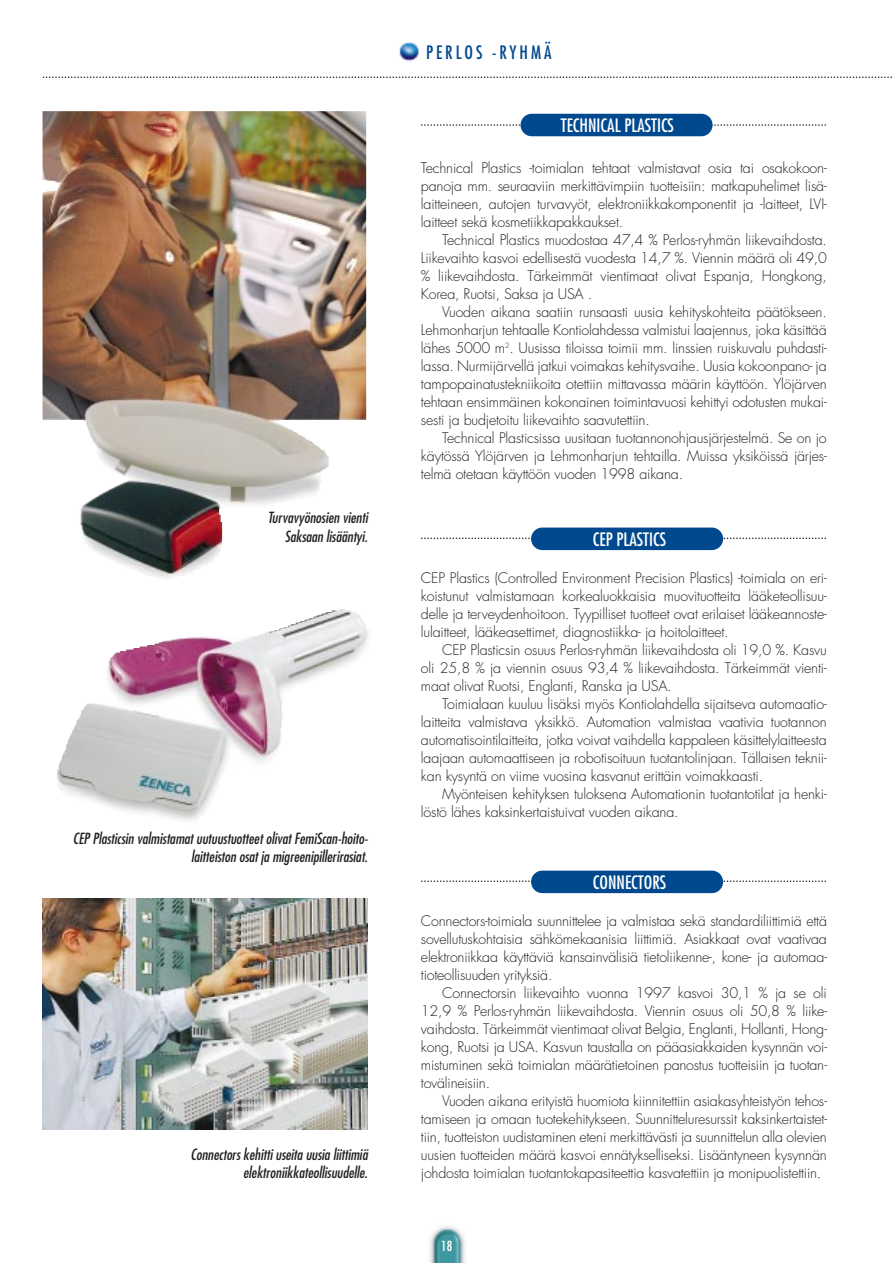
<style>
.page{position:relative;width:893px;height:1263px;background:#fff}
.page>*{position:absolute;margin:0;border:0;box-sizing:border-box;transform-origin:0 0}
.t1{font:condensed 18px "Futura";color:#fff}
.t2{font:condensed 18px "Futura";letter-spacing:.165em;color:#01498e}
.t3{font:italic condensed 15px/18px "Futura";color:#231f20;text-align:right}
.t4{font:300 14.25px/18px "Futura";letter-spacing:-.015em;color:#231f20;text-align:justify}
.t5{font:condensed 13.5px "Futura";color:#fff}
.s1{color:#fff}
</style>
<div class="page">
<svg style="left:422px;top:124px;width:404px;height:2px"></svg>
<div style="left:520px;top:114px;width:192px;height:22px;background:#01498e;border-radius:11px"></div>
<img style="left:399px;top:43px;width:20px;height:19px">
<svg style="left:43px;top:76px;width:849px;height:2px"></svg>
<img style="left:43px;top:111px;width:323px;height:468px">
<img style="left:430px;top:1226px;width:35px;height:37px">
<svg style="left:422px;top:538px;width:404px;height:1px"></svg>
<div style="left:531px;top:528px;width:192px;height:22px;background:#01498e;border-radius:11px"></div>
<svg style="left:422px;top:880px;width:404px;height:2px"></svg>
<div style="left:531px;top:871px;width:192px;height:22px;background:#01498e;border-radius:11px"></div>
<img style="left:43px;top:898px;width:324px;height:231px">
<img style="left:57px;top:609px;width:311px;height:212px">
<p class="t3" style="left:268px;top:509px;width:104px;line-height:19.4px">Turvavyönosien vienti<br>Saksaan lisääntyi.</p>
<p class="t3" style="left:73px;top:831px;width:299px">CEP Plasticsin valmistamatuutuustuotteetolivatFemiScan-hoito&shy;laitteiston osatja migreenipillerirasiat.</p>
<p class="t3" style="left:191px;top:1146px;width:181px">Connectorskehittiuseita uusia liittimiä elektroniikkateollisuudelle.</p>
<p class="t2" style="left:426px;top:44px;width:127px">PERLOS -RYHMÄ</p>
<p class="t1" style="left:561px;top:117px;width:115px">TECHNICAL PLASTICS</p>
<p class="t4" style="left:421px;top:160px;width:407px">Technical Plastics -toimialan tehtaat valmistavat osia tai osakokoon&shy;panoja mm. seuraaviin merkittävimpiin tuotteisiin: matkapuhelimet lisä&shy;laitteineen, autojen turvavyöt, elektroniikkakomponentit ja -laitteet, LVI&shy;laitteet sekä kosmetiikkapakkaukset.</p>
<p class="t4" style="left:421px;top:232px;width:407px;text-indent:21px">Technical Plastics muodostaa 47,4 % Perlos-ryhmän liikevaihdosta.<br>Liikevaihto kasvoi edellisestä vuodesta 14,7 %. Viennin määrä oli 49,0 % liikevaihdosta. Tärkeimmät vientimaat olivat Espanja, Hongkong, Korea, Ruotsi, Saksa ja USA .</p>
<p class="t4" style="left:421px;top:304px;width:407px;text-indent:21px">Vuoden aikana saatiin runsaasti uusia kehityskohteita päätökseen.<br>Lehmonharjun tehtaalle Kontiolahdessa valmistui laajennus, joka käsittää lähes 5000 m<sup>2</sup>. Uusissa tiloissa toimii mm. linssien ruiskuvalu puhdasti&shy;lassa. Nurmijärvellä jatkui voimakas kehitysvaihe. Uusia kokoonpano- ja tampopainatustekniikoita otettiin mittavassa määrin käyttöön. Ylöjärven tehtaan ensimmäinen kokonainen toimintavuosi kehittyi odotusten mukai&shy;sesti ja budjetoitu liikevaihto saavutettiin.</p>
<p class="t4" style="left:421px;top:430px;width:407px;text-indent:21px">Technical Plasticsissa uusitaan tuotannonohjausjärjestelmä. Se on jo käytössä Ylöjärven ja Lehmonharjun tehtailla. Muissa yksiköissä järjes&shy;telmä otetaan käyttöön vuoden 1998 aikana.</p>
<p class="t1" style="left:593px;top:531px;width:75px">CEP PLASTICS</p>
<p class="t4" style="left:421px;top:570px;width:407px">CEP Plastics (Controlled Environment Precision Plastics) -toimiala on eri&shy;koistunut valmistamaan korkealuokkaisia muovituotteita lääketeollisuu&shy;delle ja terveydenhoitoon. Tyypilliset tuotteet ovat erilaiset lääkeannoste&shy;lulaitteet, lääkeasettimet, diagnostiikka- ja hoitolaitteet.</p>
<p class="t4" style="left:421px;top:642px;width:407px;text-indent:21px">CEP Plasticsin osuus Perlos-ryhmän liikevaihdosta oli 19,0 %. Kasvu oli 25,8 % ja viennin osuus 93,4 % liikevaihdosta. Tärkeimmät vienti&shy;maat olivat Ruotsi, Englanti, Ranska ja USA.</p>
<p class="t4" style="left:421px;top:696px;width:407px;text-indent:21px">Toimialaan kuuluu lisäksi myös Kontiolahdella sijaitseva automaatio&shy;laitteita valmistava yksikkö. Automation valmistaa vaativia tuotannon automatisointilaitteita, jotka voivat vaihdella kappaleen käsittelylaitteesta laajaan automaattiseen ja robotisoituun tuotantolinjaan. Tällaisen teknii&shy;kan kysyntä on viime vuosina kasvanut erittäin voimakkaasti.</p>
<p class="t4" style="left:421px;top:786px;width:407px;text-indent:21px">Myönteisen kehityksen tuloksena Automationin tuotantotilat ja henki&shy;löstö lähes kaksinkertaistuivat vuoden aikana.</p>
<p class="t1" style="left:592px;top:874px;width:75px">CONNECTORS</p>
<p class="t4" style="left:421px;top:913px;width:407px">Connectors-toimiala suunnittelee ja valmistaa sekä standardiliittimiä että sovellutuskohtaisia sähkömekaanisia liittimiä. Asiakkaat ovat vaativaa elektroniikkaa käyttäviä kansainvälisiä tietoliikenne-, kone- ja automaa&shy;tioteollisuuden yrityksiä.</p>
<p class="t4" style="left:421px;top:985px;width:407px;text-indent:21px">Connectorsin liikevaihto vuonna 1997 kasvoi 30,1 % ja se oli 12,9<span class="s1">n</span>% Perlos-ryhmän liikevaihdosta. Viennin osuus oli 50,8 % liike&shy;vaihdosta. Tärkeimmät vientimaat olivat Belgia, Englanti, Hollanti, Hong&shy;kong, Ruotsi ja USA. Kasvun taustalla on pääasiakkaiden kysynnän voi&shy;mistuminen sekä toimialan määrätietoinen panostus tuotteisiin ja tuotan&shy;tovälineisiin.</p>
<p class="t4" style="left:421px;top:1093px;width:407px;text-indent:21px">Vuoden aikana erityistä huomiota kiinnitettiin asiakasyhteistyön tehos&shy;tamiseen ja omaan tuotekehitykseen. Suunnitteluresurssit kaksinkertaistet&shy;tiin, tuotteiston uudistaminen eteni merkittävästi ja suunnittelun alla olevien uusien tuotteiden määrä kasvoi ennätykselliseksi. Lisääntyneen kysynnän johdosta toimialan tuotantokapasiteettia kasvatettiin ja monipuolistettiin.</p>
<p class="t5" style="left:441px;top:1240px;width:13px">18</p>
</div>
